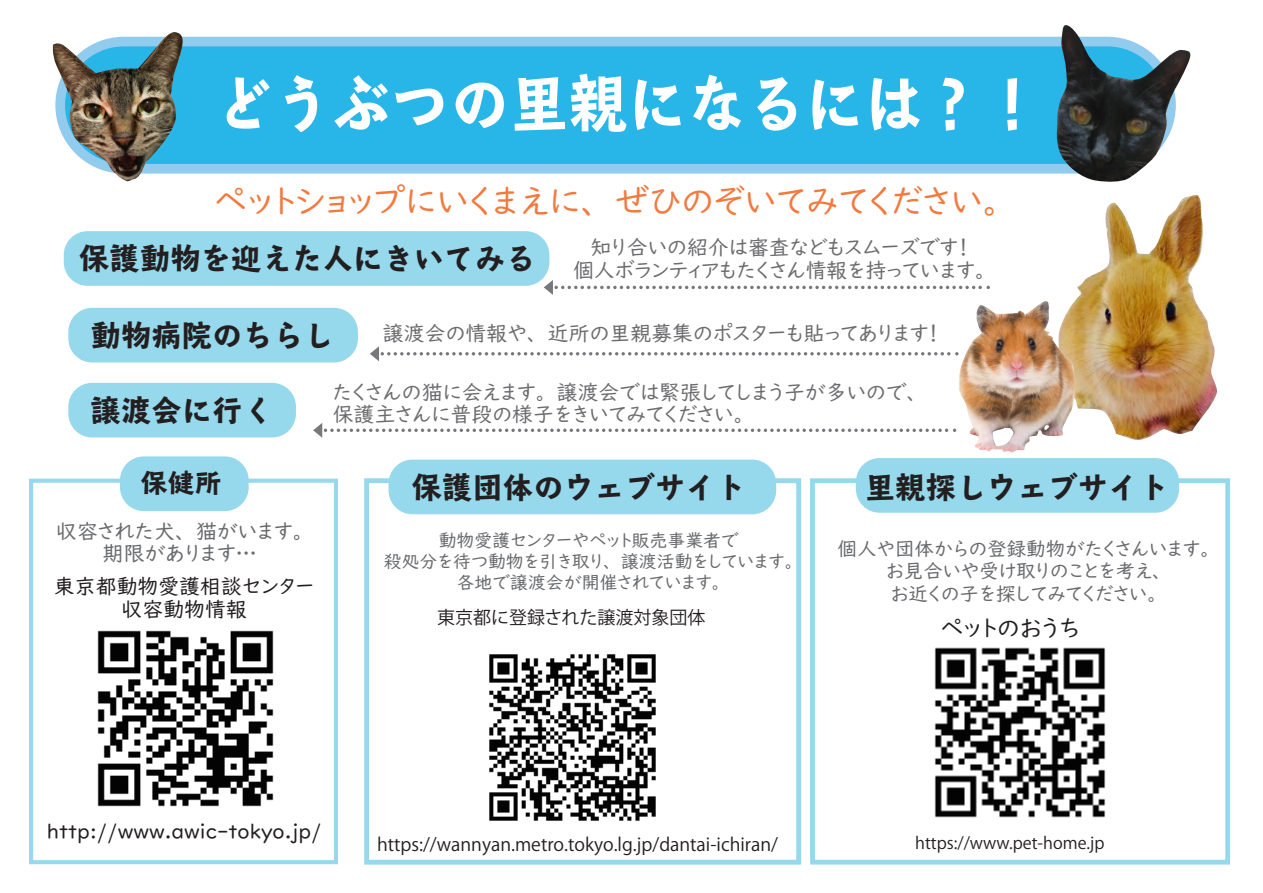
<style>
.page{position:relative;width:1263px;height:893px;background:#fff}
.page>*{position:absolute;margin:0;border:0;box-sizing:border-box;transform-origin:0 0}
.t1{font:700 expanded 64.8px "TBC Go Std";color:#fff;scale:.91 1}
.t2{font:34.5px "UD Digi Kyokasho NK R";color:#f3793d}
.t3{font:700 expanded 31.05px "TBC Go Std";color:#231f20}
.t4{font:700 expanded 27px "TBC Go Std";color:#231f20}
.t5{font:24px "UD Digi Kyokasho NK R";color:#231f20}
.t6{font:20.85px/22.5px "UD Digi Kyokasho NK R";color:#6c6c6f;text-align:center}
.t7{font:20.85px/22.5px "UD Digi Kyokasho NK R";color:#231f20;text-align:center}
.t8{font:20.85px/22.5px "UD Digi Kyokasho NK R";color:#686a6d;text-align:center}
.t9{font:19.5px/22.5px "UD Digi Kyokasho NK R";color:#686a6d;text-align:center}
.t10{font:18px "Koz Go Pr 6 N";color:#231f20}
.t11{font:17.85px/21px "UD Digi Kyokasho NK R";color:#686a6d;text-align:center}
.t12{font:16.5px "Koz Go Pr 6 N";color:#231f20}
</style>
<div class="page">
<img style="left:489px;top:654px;width:167px;height:167px">
<div style="left:29px;top:479px;width:309px;height:385px;border:4px solid #96d8ec"></div>
<div style="left:364px;top:478px;width:437px;height:387px;border:5px solid #96d8ec"></div>
<div style="left:810px;top:478px;width:420px;height:386px;border:5px solid #96d8ec"></div>
<div style="left:60px;top:42px;width:1111px;height:127px;background:#28b5e8;border-radius:64px"></div>
<div style="left:55px;top:37px;width:1121px;height:137px;border:10px solid #91cbee;border-radius:64px"></div>
<div style="left:64px;top:231px;width:485px;height:55px;background:#96d8ec;border-radius:24px"></div>
<div style="left:389px;top:460px;width:387px;height:54px;background:#96d8ec;border-radius:24px"></div>
<div style="left:68px;top:308px;width:290px;height:54px;background:#96d8ec;border-radius:24px"></div>
<div style="left:856px;top:458px;width:323px;height:55px;background:#96d8ec;border-radius:24px"></div>
<div style="left:120px;top:456px;width:129px;height:55px;background:#96d8ec;border-radius:24px"></div>
<img style="left:97px;top:630px;width:177px;height:177px">
<img style="left:934px;top:647px;width:172px;height:171px">
<img style="left:53px;top:32px;width:131px;height:150px">
<img style="left:1056px;top:25px;width:135px;height:157px">
<svg style="left:544px;top:280px;width:446px;height:15px"></svg>
<svg style="left:370px;top:346px;width:581px;height:15px"></svg>
<div style="left:68px;top:383px;width:228px;height:54px;background:#96d8ec;border-radius:24px"></div>
<svg style="left:313px;top:423px;width:642px;height:15px"></svg>
<img style="left:1075px;top:195px;width:142px;height:245px">
<img style="left:955px;top:301px;width:121px;height:152px">
<h1 class="t1" style="left:214px;top:52px;width:911px">どうぶつの里親になるには？！</h1>
<h2 class="t2" style="left:214px;top:181px;width:787px">ペットショップにいくまえに、ぜひのぞいてみてください。</h2>
<p class="t6" style="left:573px;top:236px;width:414px">知り合いの紹介は審査などもスムーズです！<br>個人ボランティアもたくさん情報を持っています。</p>
<h3 class="t3" style="left:79px;top:234px;width:458px">保護動物を迎えた人にきいてみる</h3>
<h3 class="t3" style="left:91px;top:310px;width:245px">動物病院のちらし</h3>
<p class="t6" style="left:383px;top:322px;width:557px">譲渡会の情報や、近所の里親募集のポスターも貼ってあります！</p>
<h3 class="t3" style="left:91px;top:385px;width:184px">譲渡会に行く</h3>
<p class="t6" style="left:333px;top:381px;width:586px;text-align:left">たくさんの猫に会えます。譲渡会では緊張してしまう子が多いので、保護主さんに普段の様子をきいてみてください。</p>
<p class="t4" style="left:141px;top:461px;width:82px">保健所</p>
<h3 class="t3" style="left:865px;top:462px;width:306px">里親探しウェブサイト</h3>
<h3 class="t3" style="left:412px;top:462px;width:336px">保護団体のウェブサイト</h3>
<p class="t8" style="left:56px;top:520px;width:249px">収容された犬、猫がいます。期限があります…</p>
<p class="t7" style="left:54px;top:575px;width:262px">東京都動物愛護相談センター収容動物情報</p>
<p class="t11" style="left:384px;top:530px;width:411px">動物愛護センターやペット販売事業者で<br>殺処分を待つ動物を引き取り、譲渡活動をしています。各地で譲渡会が開催されています。</p>
<p class="t10" style="left:437px;top:607px;width:270px">東京都に登録された譲渡対象団体</p>
<p class="t9" style="left:838px;top:537px;width:374px">個人や団体からの登録動物がたくさんいます。お見合いや受け取りのことを考え、<br>お近くの子を探してみてください。</p>
<p class="t5" style="left:940px;top:614px;width:141px">ペットのおうち</p>
<p class="t7" style="left:47px;top:820px;width:276px">http://www.awic-tokyo.jp/</p>
<p class="t10" style="left:377px;top:835px;width:402px">https://wannyan.metro.tokyo.lg.jp/dantai-ichiran/</p>
<p class="t12" style="left:915px;top:834px;width:191px">https://www.pet-home.jp</p>
</div>
